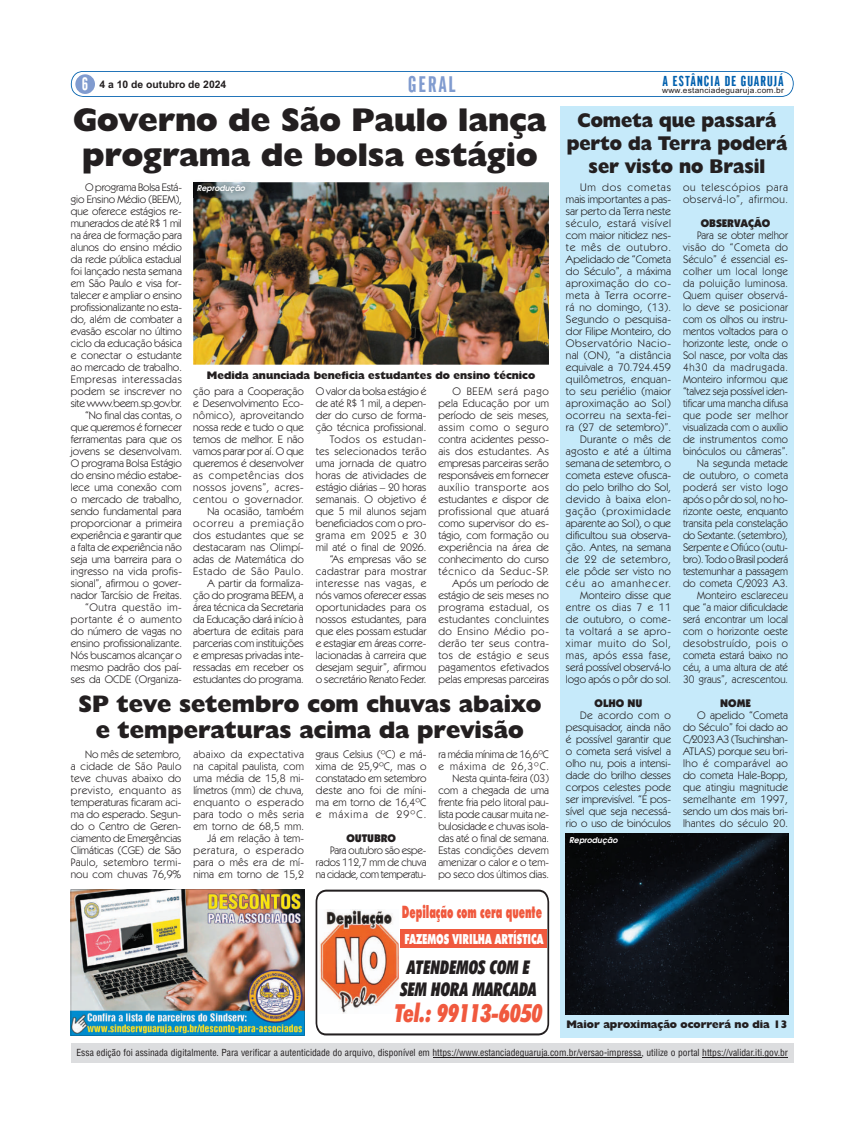
<style>
.page{position:relative;width:865px;height:1134px;background:#fff}
.page>*{position:absolute;margin:0;border:0;box-sizing:border-box;transform-origin:0 0}
.t1{font:800 33px/35px "Humanist 521 BT";color:#231f20}
.t2{font:italic 900 condensed 25px "Futura BT";color:#f0593e;scale:.88 1}
.t3{font:800 24px/26px "Humanist 521 BT";color:#231f20;text-align:center}
.t4{font:21.9px "Gothic CG No 1";letter-spacing:.09em;color:#809bcf}
.t5{font:800 20px/23px "Humanist 521 BT";color:#231f20;text-align:center;scale:.94 1}
.t6{font:italic 900 condensed 19px/22px "Futura BT";color:#231f20;text-align:center;scale:.88 1}
.t7{font:17.3px "Gothic CG No 1";color:#fff}
.t8{font:900 17.1px "Futura BT";color:#f0593e;scale:.57 1}
.t9{font:14px "Gothic CG No 1";letter-spacing:.075em;color:#0160ae}
.t10{font:900 13.9px "Futura BT";color:#fff;scale:.65 1}
.t11{font:11px/12px "Kabel IT Cby BT";color:#231f20;text-align:justify}
.t12{font:11px/12px "Kabel IT Cby BT";letter-spacing:.02em;color:#231f20;text-align:right}
.t13{font:11px/12px "Kabel IT Cby BT";color:#231f20;text-align:right;scale:.96 1}
.t14{font:11px/12px "Kabel IT Cby BT";letter-spacing:.025em;color:#231f20;text-align:right}
.t15{font:800 11px "Humanist 521 BT";color:#231f20}
.t16{font:11px/12px "Kabel IT Cby BT";letter-spacing:.07em;color:#231f20}
.t17{font:900 11px "Kabel IT Cby BT";color:#231f20}
.t18{font:700 10.4px "Arial";color:#231f20}
.t19{font:9.5px "Switzerland Condensed";color:#231f20}
.t20{font:italic 700 8px "Avalon";color:#fff}
.t21{font:7.9px "Arial";letter-spacing:.025em;color:#231f20;scale:1.06 1}
</style>
<div class="page">
<img style="left:193px;top:182px;width:356px;height:183px">
<div style="left:560px;top:106px;width:234px;height:932px;background:#c6eafa"></div>
<svg style="left:71px;top:71px;width:723px;height:26px"></svg>
<div style="left:75px;top:74px;width:20px;height:20px;background:#809bcf;border-radius:50%"></div>
<div style="left:71px;top:1043px;width:723px;height:20px;background:#dcdddf"></div>
<hr style="left:433px;top:1057px;width:208px;height:1px;background:#231f20">
<hr style="left:702px;top:1057px;width:86px;height:1px;background:#231f20">
<svg style="left:316px;top:890px;width:233px;height:145px"></svg>
<img style="left:319px;top:910px;width:80px;height:104px">
<div style="left:401px;top:929px;width:146px;height:18px;background:#f0593e"></div>
<img style="left:71px;top:890px;width:233px;height:145px">
<img style="left:193px;top:182px;width:58px;height:16px">
<img style="left:566px;top:834px;width:222px;height:180px">
<h3 class="t7" style="left:82px;top:78px;width:7px">6</h3>
<p class="t18" style="left:100px;top:80px;width:128px">4 a 10 de outubro de 2024</p>
<h3 class="t4" style="left:408px;top:76px;width:49px">GERAL</h3>
<p class="t9" style="left:663px;top:76px;width:123px">A ESTÂNCIA DE GUARUJÁ</p>
<p class="t21" style="left:662px;top:87px;width:116px">www.estanciadeguaruja.com.br</p>
<h1 class="t1" style="left:73px;top:106px;width:475px">Governo de São Paulo lança programa de bolsa estágio</h1>
<p class="t11" style="left:71px;top:182px;width:113px;text-align:right">O programa Bolsa Está&shy;gio Ensino Médio (BEEM), que oferece estágios re&shy;munerados de até R$ 1 mil na área de formação para alunos do ensino médio da rede pública estadual foi lançado nesta semana em São Paulo e visa for&shy;talecer e ampliar o ensino profissionalizante no esta&shy;do, além de combater a evasão escolar no último ciclo da educação básica e conectar o estudante ao mercado de trabalho.<br>Empresas interessadas podem se inscrever no site www.beem.sp.gov.br. “No final das contas, o que queremos é fornecer ferramentas para que os jovens se desenvolvam.<br>O programa Bolsa Estágio do ensino médio estabe&shy;lece uma conexão com o mercado de trabalho, sendo fundamental para proporcionar a primeira experiência e garantir que a falta de experiência não seja uma barreira para o ingresso na vida profis&shy;sional”, afirmou o gover&shy;nador Tarcísio de Freitas. “Outra questão im&shy;portante é o aumento do número de vagas no ensino profissionalizante.<br>Nós buscamos alcançar o mesmo padrão dos paí&shy;ses da OCDE (Organiza-</p>
<p class="t20" style="left:197px;top:185px;width:50px">Reprodução</p>
<p class="t15" style="left:207px;top:371px;width:330px">Medida anunciada beneficia estudantes do ensino técnico</p>
<p class="t11" style="left:193px;top:386px;width:112px;text-align:right">ção para a Cooperação e Desenvolvimento Eco&shy;nômico), aproveitando nossa rede e tudo o que temos de melhor. E não vamos parar por aí. O que queremos é desenvolver as competências dos nossos jovens”, acres&shy;centou o governador.<br>Na ocasião, também ocorreu a premiação dos estudantes que se destacaram nas Olimpí&shy;adas de Matemática do<br>Estado de São Paulo.<br>A partir da formaliza&shy;ção do programa BEEM, a área técnica da Secretaria da Educação dará início à abertura de editais para parcerias com instituições e empresas privadas inte&shy;ressadas em receber os estudantes do programa.</p>
<p class="t11" style="left:316px;top:386px;width:112px;text-align:right">O valor da bolsa estágio é de até R$ 1 mil, a depen&shy;der do curso de forma&shy;ção técnica profissional.<br>Todos os estudan&shy;tes selecionados terão uma jornada de quatro horas de atividades de estágio diárias – 20 horas semanais. O objetivo é que 5 mil alunos sejam beneficiados com o pro&shy;grama em 2025 e 30 mil até o final de 2026. “As empresas vão se cadastrar para mostrar interesse nas vagas, e nós vamos oferecer essas oportunidades para os nossos estudantes, para que eles possam estudar e estagiar em áreas corre&shy;lacionadas à carreira que desejam seguir”, afirmou o secretário Renato Feder.</p>
<p class="t14" style="left:438px;top:386px;width:112px">O BEEM será pago pela Educação por um período de seis meses, assim como o seguro contra acidentes pesso&shy;ais dos estudantes. As empresas parceiras serão responsáveis em fornecer auxílio transporte aos estudantes e dispor de profissional que atuará como supervisor do es&shy;tágio, com formação ou experiência na área de conhecimento do curso técnico da Seduc-SP.<br>Após um período de estágio de seis meses no programa estadual, os estudantes concluintes do Ensino Médio po&shy;derão ter seus contra&shy;tos de estágio e seus pagamentos efetivados pelas empresas parceiras</p>
<h3 class="t3" style="left:78px;top:694px;width:464px">SP teve setembro com chuvas abaixo e temperaturas acima da previsão</h3>
<p class="t11" style="left:71px;top:749px;width:112px;text-indent:14px">No mês de setembro, a cidade de São Paulo teve chuvas abaixo do previsto, enquanto as temperaturas ficaram aci&shy;ma do esperado. Segun&shy;do o Centro de Geren&shy;ciamento de Emergências Climáticas (CGE) de São Paulo, setembro termi&shy;nou com chuvas 76,9%</p>
<p class="t14" style="left:193px;top:749px;width:112px">abaixo da expectativa na capital paulista, com uma média de 15,8 mi&shy;límetros (mm) de chuva, enquanto o esperado para todo o mês seria em torno de 68,5 mm.<br>Já em relação à tem&shy;peratura, o esperado para o mês era de mí&shy;nima em torno de 15,2</p>
<p class="t11" style="left:316px;top:749px;width:112px">graus Celsius (ºC) e má&shy;xima de 25,9ºC, mas o constatado em setembro deste ano foi de míni&shy;ma em torno de 16,4ºC e máxima de 29ºC.</p>
<p class="t17" style="left:346px;top:834px;width:51px">OUTUBRO</p>
<p class="t11" style="left:316px;top:845px;width:112px;text-indent:14px">Para outubro são espe&shy;rados 112,7 mm de chuva na cidade, com temperatu-</p>
<p class="t11" style="left:438px;top:749px;width:112px;text-align:right">ra média mínima de 16,6ºC e máxima de 26,3ºC.<br>Nesta quinta-feira (03) com a chegada de uma frente fria pelo litoral pau&shy;lista pode causar muita ne&shy;bulosidade e chuvas isola&shy;das até o final de semana.<br>Estas condições devem amenizar o calor e o tem&shy;po seco dos últimos dias.</p>
<h3 class="t8" style="left:402px;top:905px;width:248px">Depilação com cera quente</h3>
<p class="t10" style="left:405px;top:933px;width:215px">FAZEMOS VIRILHA ARTÍSTICA</p>
<h3 class="t6" style="left:400px;top:958px;width:157px">ATENDEMOS COM E<br>SEM HORA MARCADA</h3>
<h2 class="t2" style="left:395px;top:1003px;width:170px">Tel.: 99113-6050</h2>
<h3 class="t5" style="left:567px;top:111px;width:236px">Cometa que passará perto da Terra poderá ser visto no Brasil</h3>
<p class="t12" style="left:566px;top:182px;width:107px">Um dos cometas mais importantes a pas&shy;sar perto da Terra neste século, estará visível com maior nitidez nes&shy;te mês de outubro.<br>Apelidado de “Cometa do Século”, a máxima aproximação do co&shy;meta à Terra ocorre&shy;rá no domingo, (13).<br>Segundo o pesquisa&shy;dor Filipe Monteiro, do<br>Observatório Nacio&shy;nal (ON), “a distância equivale a 70.724.459 quilômetros, enquan&shy;to seu periélio (maior aproximação ao Sol) ocorreu na sexta-fei&shy;ra (27 de setembro)”.<br>Durante o mês de agosto e até a última semana de setembro, o cometa esteve ofusca&shy;do pelo brilho do Sol, devido à baixa elon&shy;gação (proximidade aparente ao Sol), o que dificultou sua observa&shy;ção. Antes, na semana de 22 de setembro, ele pôde ser visto no céu ao amanhecer.<br>Monteiro disse que entre os dias 7 e 11 de outubro, o come&shy;ta voltará a se apro&shy;ximar muito do Sol, mas, após essa fase, será possível observá-lo logo após o pôr do sol.</p>
<p class="t17" style="left:595px;top:699px;width:49px">OLHO NU</p>
<p class="t11" style="left:566px;top:710px;width:107px;text-indent:14px">De acordo com o pesquisador, ainda não é possível garantir que o cometa será visível a olho nu, pois a intensi&shy;dade do brilho desses corpos celestes pode ser imprevisível. “É pos&shy;sível que seja necessá&shy;rio o uso de binóculos</p>
<p class="t20" style="left:569px;top:837px;width:50px">Reprodução</p>
<p class="t16" style="left:683px;top:182px;width:107px">ou telescópios para observá-lo”, afirmou.</p>
<p class="t17" style="left:701px;top:219px;width:71px">OBSERVAÇÃO</p>
<p class="t13" style="left:683px;top:230px;width:111px">Para se obter melhor visão do “Cometa do<br>Século” é essencial es&shy;colher um local longe da poluição luminosa.<br>Quem quiser observá&shy;lo deve se posicionar com os olhos ou instru&shy;mentos voltados para o horizonte leste, onde o<br>Sol nasce, por volta das<br>4h30 da madrugada.<br>Monteiro informou que “talvez seja possível iden&shy;tificar uma mancha difusa que pode ser melhor visualizada com o auxílio de instrumentos como binóculos ou câmeras”.<br>Na segunda metade de outubro, o cometa poderá ser visto logo após o pôr do sol, no ho&shy;rizonte oeste, enquanto transita pela constelação do Sextante. (setembro),<br>Serpente e Ofiúco (outu&shy;bro). Todo o Brasil poderá testemunhar a passagem do cometa C/2023 A3.<br>Monteiro esclareceu que “a maior dificuldade será encontrar um local com o horizonte oeste desobstruído, pois o cometa estará baixo no céu, a uma altura de até<br>30 graus”, acrescentou.</p>
<p class="t17" style="left:720px;top:699px;width:32px">NOME</p>
<p class="t11" style="left:683px;top:710px;width:107px;text-indent:14px">O apelido “Cometa do Século” foi dado ao C/2023 A3 (Tsuchinshan-ATLAS) porque seu bri&shy;lho é comparável ao do cometa Hale-Bopp, que atingiu magnitude semelhante em 1997, sendo um dos mais bri&shy;lhantes do século 20.</p>
<p class="t15" style="left:566px;top:1020px;width:223px">Maior aproximação ocorrerá no dia 13</p>
<p class="t19" style="left:77px;top:1049px;width:713px">Essa edição foi assinada digitalmente. Para verificar a autenticidade do arquivo, disponível em https://www.estanciadeguaruja.com.br/versao-impressa, utilize o portal https://validar.iti.gov.br</p>
</div>
